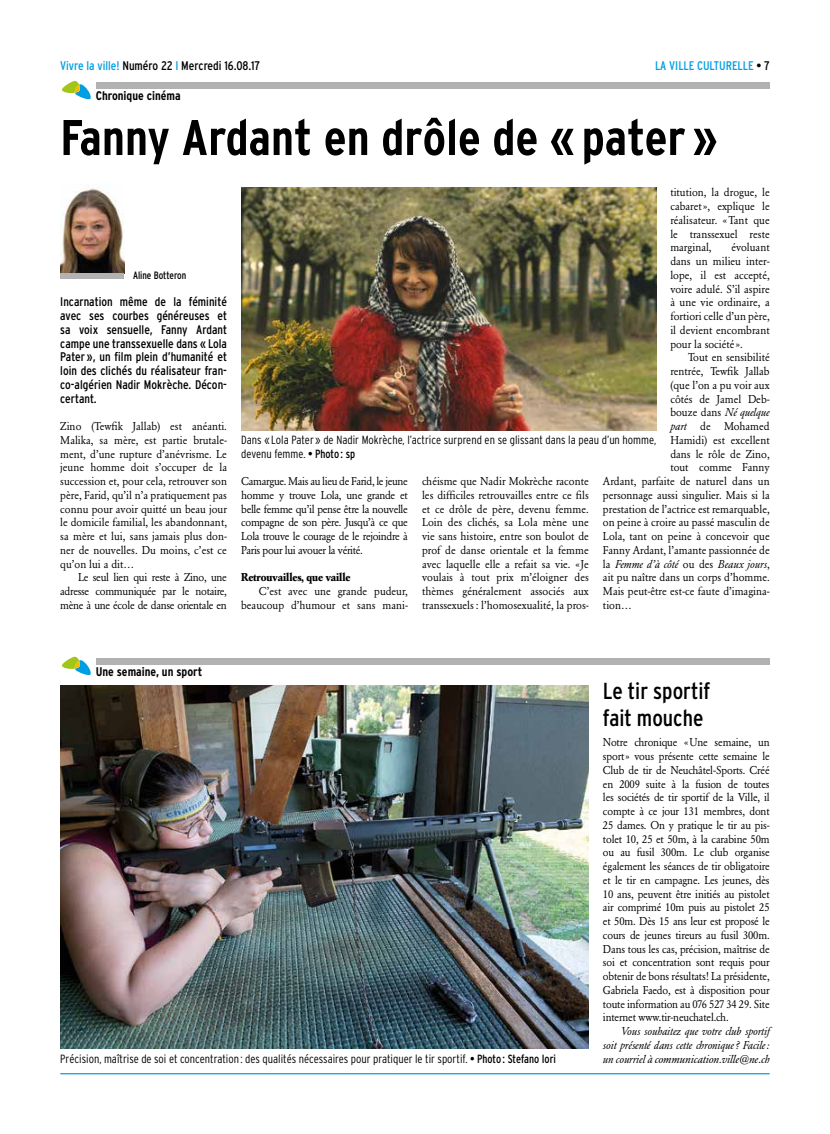
<style>
.page{position:relative;width:830px;height:1134px;background:#fff}
.page>*{position:absolute;margin:0;border:0;box-sizing:border-box;transform-origin:0 0}
.t1{font:700 condensed 50px "Interstate";color:#000}
.t2{font:condensed 23.12px/27.5px "Interstate";color:#000}
.t3{font:condensed 12.5px/13.8px "Interstate";color:#000;text-align:justify}
.t4{font:700 condensed 12.5px "Interstate";color:#000}
.t5{font:condensed 12.5px "Interstate";color:#009fe3}
.t6{font:300 condensed 11.88px/13.8px "Interstate";color:#000}
.t7{font:11.25px/13.8px "Garamond BE";color:#000;text-align:justify;scale:.95 1}
.t8{font:11.25px/13.8px "Garamond BE";color:#000;text-align:justify;scale:.94 1}
.t9{font:italic 11.25px/13.8px "Garamond BE";letter-spacing:-.005em;color:#000;text-align:justify;scale:.95 1}
.t10{font:700 11.25px "Garamond BE";color:#000;scale:.95 1}
.t11{font:condensed 10.62px "Interstate";color:#000;scale:.95 1}
.s1{color:#009fe3}
.s2{color:#000}
.s3{font-style:italic}
.s4{font-style:normal}
.s5{font-weight:400}
</style>
<div class="page">
<hr style="left:60px;top:1073px;width:709px;height:1px;background:#009fe3">
<div style="left:96px;top:83px;width:673px;height:6px;background:#b3b2b2"></div>
<svg style="left:62px;top:81px;width:29px;height:18px"></svg>
<img style="left:241px;top:187px;width:415px;height:243px">
<div style="left:96px;top:658px;width:673px;height:6px;background:#b3b2b2"></div>
<svg style="left:62px;top:657px;width:29px;height:18px"></svg>
<img style="left:60px;top:685px;width:528px;height:364px">
<img style="left:60px;top:186px;width:64px;height:87px">
<div style="left:60px;top:273px;width:64px;height:6px;background:#b3b2b2"></div>
<p class="t3" style="left:60px;top:59px;width:201px"><span class="s1">Vivre la ville!</span> Numéro 22 <span class="s1">I</span> Mercredi 16.08.17</p>
<p class="t5" style="left:654px;top:59px;width:116px">LA VILLE CULTURELLE <span class="s2">• 7</span></p>
<p class="t4" style="left:96px;top:89px;width:86px">Chronique cinéma</p>
<h1 class="t1" style="left:60px;top:110px;width:658px">Fanny Ardant en drôle de «pater»</h1>
<p class="t11" style="left:133px;top:269px;width:58px">Aline Botteron</p>
<p class="t3" style="left:60px;top:295px;width:168px">Incarnation même de la féminité avec ses courbes généreuses et sa voix sensuelle, Fanny Ardant campe une transsexuelle dans « Lola Pater », un film plein d’humanité et loin des clichés du réalisateur fran&shy;co-algérien Nadir Mokrèche. Décon&shy;certant.</p>
<p class="t7" style="left:60px;top:419px;width:177px">Zino (Tewfik Jallab) est anéanti.<br>Malika, sa mère, est partie brutale&shy;ment, d’une rupture d’anévrisme. Le jeune homme doit s’occuper de la succession et, pour cela, retrouver son père, Farid, qu’il n’a pratiquement pas connu pour avoir quitté un beau jour le domicile familial, les abandonnant, sa mère et lui, sans jamais plus don&shy;ner de nouvelles. Du moins, c’est ce qu’on lui a dit…</p>
<p class="t7" style="left:60px;top:571px;width:177px;text-indent:18px">Le seul lien qui reste à Zino, une adresse communiquée par le notaire, mène à une école de danse orientale en</p>
<p class="t7" style="left:670px;top:186px;width:106px">titution, la drogue, le cabaret», explique le réalisateur. «Tant que le transsexuel reste marginal,</p>
<p class="t7" style="left:670px;top:241px;width:106px;text-indent:61px">évoluant dans un milieu inter&shy;lope, il est accepté, voire adulé. S’il aspire à une vie ordinaire, a fortiori celle d’un père, il devient encombrant pour la société ».</p>
<p class="t7" style="left:687px;top:351px;width:87px">Tout en sensibilité</p>
<p class="t7" style="left:670px;top:364px;width:106px">rentrée, Tewfik Jallab</p>
<p class="t7" style="left:670px;top:378px;width:106px">(que l’on a pu voir aux</p>
<p class="t7" style="left:670px;top:392px;width:106px">côtés de Jamel Deb-</p>
<p class="t7" style="left:670px;top:406px;width:106px">bouze dans <span class="s3">Né quelque</span></p>
<p class="t7" style="left:670px;top:419px;width:106px"><span class="s3">part</span> de Mohamed</p>
<p class="t7" style="left:670px;top:433px;width:106px">Hamidi) est excellent</p>
<p class="t7" style="left:670px;top:447px;width:106px">dans le rôle de Zino,</p>
<p class="t7" style="left:670px;top:461px;width:106px">tout comme Fanny</p>
<p class="t7" style="left:602px;top:474px;width:177px">Ardant, parfaite de naturel dans un</p>
<p class="t7" style="left:602px;top:488px;width:177px">personnage aussi singulier. Mais si la</p>
<p class="t7" style="left:602px;top:502px;width:177px">prestation de l’actrice est remarquable,</p>
<p class="t7" style="left:602px;top:516px;width:177px">on peine à croire au passé masculin de</p>
<p class="t7" style="left:602px;top:529px;width:177px">Lola, tant on peine à concevoir que</p>
<p class="t7" style="left:602px;top:543px;width:177px">Fanny Ardant, l’amante passionnée de</p>
<p class="t9" style="left:602px;top:557px;width:177px"><span class="s4">la</span> Femme d’à côté <span class="s4">ou des</span> Beaux jours<span class="s4">,</span></p>
<p class="t7" style="left:602px;top:571px;width:177px">ait pu naître dans un corps d’homme.</p>
<p class="t7" style="left:602px;top:584px;width:177px">Mais peut-être est-ce faute d’imagina-</p>
<p class="t7" style="left:602px;top:598px;width:32px">tion…</p>
<p class="t6" style="left:241px;top:433px;width:416px">Dans « Lola Pater » de Nadir Mokrèche, l’actrice surprend en se glissant dans la peau d’un homme, devenu femme. <span class="s5">• Photo : sp</span></p>
<p class="t7" style="left:241px;top:474px;width:177px">Camargue. Mais au lieu de Farid, le jeune homme y trouve Lola, une grande et belle femme qu’il pense être la nouvelle compagne de son père. Jusqu’à ce que Lola trouve le courage de le rejoindre à Paris pour lui avouer la vérité.</p>
<p class="t10" style="left:241px;top:571px;width:116px">Retrouvailles, que vaille</p>
<p class="t7" style="left:241px;top:584px;width:177px;text-align:right">C’est avec une grande pudeur, beaucoup d’humour et sans mani-</p>
<p class="t7" style="left:422px;top:474px;width:177px">chéisme que Nadir Mokrèche raconte les difficiles retrouvailles entre ce fils et ce drôle de père, devenu femme.<br>Loin des clichés, sa Lola mène une vie sans histoire, entre son boulot de prof de danse orientale et la femme avec laquelle elle a refait sa vie. «Je voulais à tout prix m’éloigner des thèmes généralement associés aux transsexuels: l’homosexualité, la pros-</p>
<p class="t4" style="left:96px;top:665px;width:108px">Une semaine, un sport</p>
<p class="t6" style="left:60px;top:1051px;width:497px">Précision, maîtrise de soi et concentration : des qualités nécessaires pour pratiquer le tir sportif. <span class="s5">• Photo : Stefano Iori</span></p>
<h2 class="t2" style="left:602px;top:677px;width:109px">Le tir sportif fait mouche</h2>
<p class="t8" style="left:602px;top:736px;width:179px">Notre chronique «Une semaine, un sport» vous présente cette semaine le Club de tir de Neuchâtel-Sports. Créé en 2009 suite à la fusion de toutes les sociétés de tir sportif de la Ville, il compte à ce jour 131 membres, dont 25 dames. On y pratique le tir au pis&shy;tolet 10, 25 et 50m, à la carabine 50m ou au fusil 300m. Le club organise également les séances de tir obligatoire et le tir en campagne. Les jeunes, dès 10 ans, peuvent être initiés au pistolet air comprimé 10m puis au pistolet 25 et 50m. Dès 15 ans leur est proposé le cours de jeunes tireurs au fusil 300m.<br>Dans tous les cas, précision, maîtrise de soi et concentration sont requis pour obtenir de bons résultats! La présidente, Gabriela Faedo, est à disposition pour toute information au 076 527 34 29. Site internet www.tir-neuchatel.ch.</p>
<p class="t9" style="left:602px;top:1024px;width:177px;text-indent:18px">Vous souhaitez que votre club sportif soit présenté dans cette chronique? Facile: un courriel à communication.ville@ne.ch</p>
</div>
